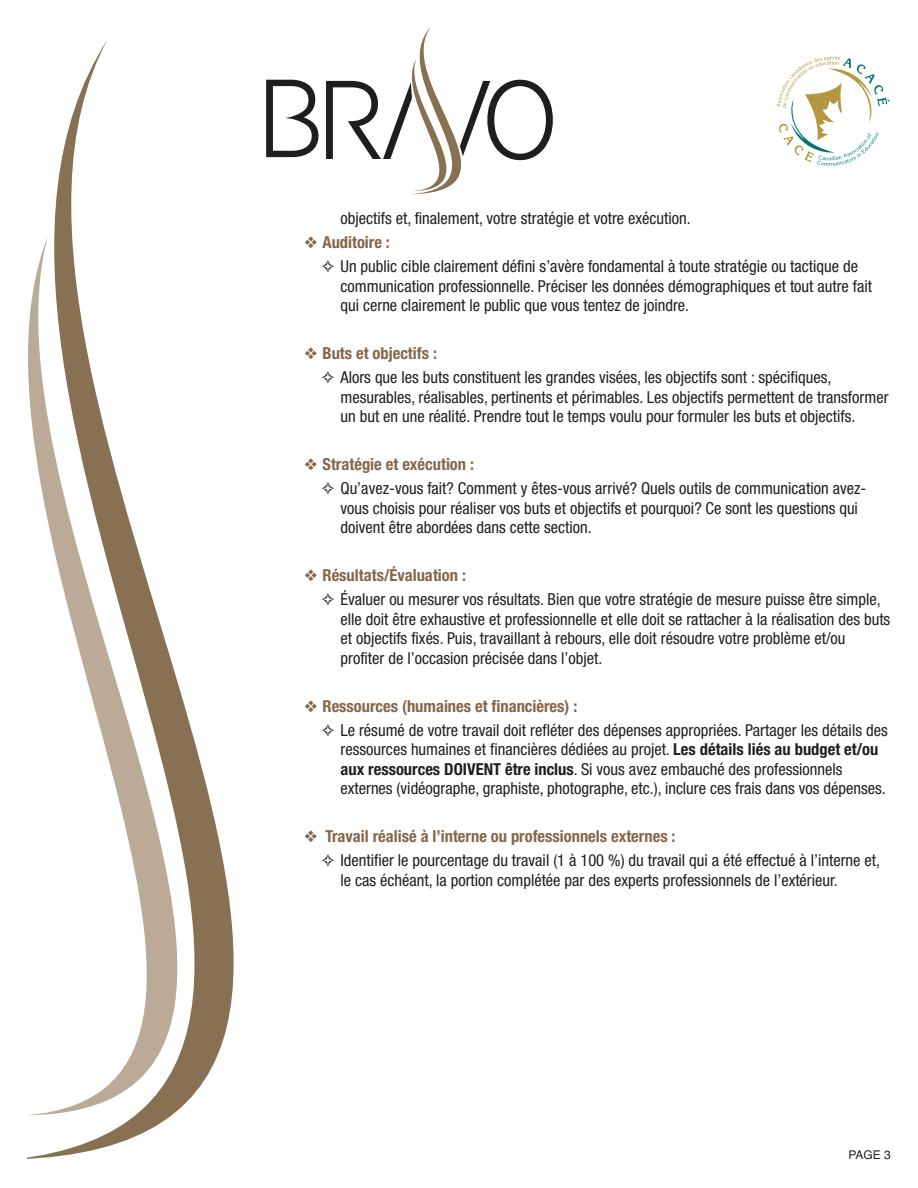
<style>
.page{position:relative;width:918px;height:1188px;background:#fff}
.page>*{position:absolute;margin:0;border:0;box-sizing:border-box;transform-origin:0 0}
.t1{font:condensed 16.5px/19.5px "Helvetica Neue";color:#231f20}
.t2{font:700 condensed 16.5px "Helvetica Neue";color:#86654b}
.t3{font:12px "Helvetica";color:#231f20}
.s1{font-weight:700}
</style>
<div class="page">
<svg style="left:27px;top:40px;width:207px;height:1119px"></svg>
<svg style="left:266px;top:80px;width:52px;height:77px"></svg>
<svg style="left:326px;top:27px;width:227px;height:167px"></svg>
<svg style="left:777px;top:56px;width:113px;height:110px"></svg>
<p class="t1" style="left:340px;top:210px;width:352px">objectifs et, finalement, votre stratégie et votre exécution.</p>
<p class="t2" style="left:304px;top:236px;width:87px">❖ Auditoire :</p>
<p class="t1" style="left:340px;top:258px;width:533px">Un public cible clairement défini s’avère fondamental à toute stratégie ou tactique de communication professionnelle. Préciser les données démographiques et tout autre fait qui cerne clairement le public que vous tentez de joindre.</p>
<p class="t2" style="left:304px;top:347px;width:134px">❖ Buts et objectifs :</p>
<p class="t1" style="left:340px;top:369px;width:550px">Alors que les buts constituent les grandes visées, les objectifs sont : spécifiques, mesurables, réalisables, pertinents et périmables. Les objectifs permettent de transformer un but en une réalité. Prendre tout le temps voulu pour formuler les buts et objectifs.</p>
<p class="t2" style="left:304px;top:458px;width:171px">❖ Stratégie et exécution :</p>
<p class="t1" style="left:340px;top:480px;width:527px">Qu’avez-vous fait? Comment y êtes-vous arrivé? Quels outils de communication avez&shy;vous choisis pour réaliser vos buts et objectifs et pourquoi? Ce sont les questions qui doivent être abordées dans cette section.</p>
<p class="t2" style="left:304px;top:569px;width:163px">❖ Résultats/Évaluation :</p>
<p class="t1" style="left:340px;top:591px;width:551px">Évaluer ou mesurer vos résultats. Bien que votre stratégie de mesure puisse être simple, elle doit être exhaustive et professionnelle et elle doit se rattacher à la réalisation des buts et objectifs fixés. Puis, travaillant à rebours, elle doit résoudre votre problème et/ou profiter de l’occasion précisée dans l’objet.</p>
<p class="t2" style="left:304px;top:700px;width:274px">❖ Ressources (humaines et financières) :</p>
<p class="t1" style="left:340px;top:722px;width:549px">Le résumé de votre travail doit refléter des dépenses appropriées. Partager les détails des ressources humaines et financières dédiées au projet. <span class="s1">Les détails liés au budget et/ou aux ressources DOIVENT être inclus</span>. Si vous avez embauché des professionnels externes (vidéographe, graphiste, photographe, etc.), inclure ces frais dans vos dépenses.</p>
<p class="t2" style="left:304px;top:830px;width:373px">❖ Travail réalisé à l’interne ou professionnels externes :</p>
<p class="t1" style="left:340px;top:852px;width:541px">Identifier le pourcentage du travail (1 à 100 %) du travail qui a été effectué à l’interne et, le cas échéant, la portion complétée par des experts professionnels de l’extérieur.</p>
<p class="t3" style="left:849px;top:1150px;width:44px">PAGE 3</p>
</div>
